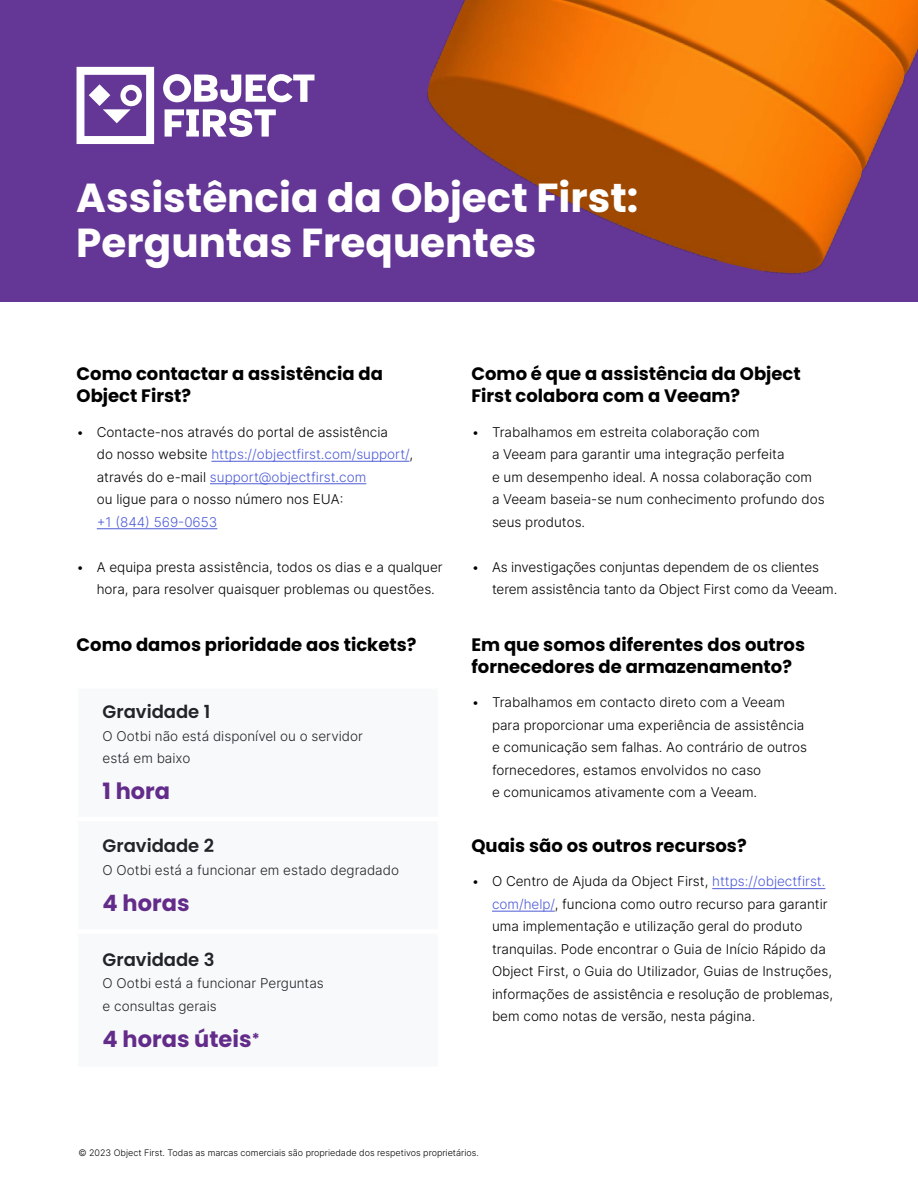
<style>
.page{position:relative;width:918px;height:1188px;background:#fff}
.page>*{position:absolute;margin:0;border:0;box-sizing:border-box;transform-origin:0 0}
.t1{font:700 40.5px/45px "Poppins";color:#fff}
.t2{font:700 22.5px "Poppins";color:#632c8a}
.t3{font:700 18px/22.5px "Poppins";color:#000}
.t4{font:600 18px "Poppins";color:#212529}
.t5{font:300 13.5px/22.5px "Inter";color:#000}
.t6{font:300 13.5px/22.5px "Inter";color:#212529}
.t7{font:300 13.5px "Inter";color:#4f5cd6}
.t8{font:300 9px "Inter";color:#000101}
.s1{color:#4f5cd6}
.s2{font-size:15px}
</style>
<div class="page">
<div style="left:0;top:0;width:918px;height:302px;background:#643695"></div>
<img style="left:426px;top:0;width:492px;height:274px">
<hr style="left:211px;top:461px;width:198px;height:1px;background:#4f5cd6">
<hr style="left:210px;top:483px;width:156px;height:1px;background:#4f5cd6">
<hr style="left:97px;top:528px;width:120px;height:1px;background:#4f5cd6">
<hr style="left:712px;top:888px;width:113px;height:1px;background:#4f5cd6">
<hr style="left:492px;top:911px;width:63px;height:1px;background:#4f5cd6">
<svg style="left:163px;top:74px;width:152px;height:28px"></svg>
<svg style="left:165px;top:109px;width:111px;height:28px"></svg>
<svg style="left:77px;top:67px;width:77px;height:77px"></svg>
<h1 class="t1" style="left:76px;top:176px;width:564px">Assistência da Object First:<br>Perguntas Frequentes</h1>
<h3 class="t3" style="left:77px;top:362px;width:308px">Como contactar a assistência da<br>Object First?</h3>
<p class="t5" style="left:97px;top:420px;width:318px;text-indent:-20px">• Contacte-nos através do portal de assistência<br>do nosso website <span class="s1">https://objectfirst.com/support/</span>, através do e-mail <span class="s1">support@objectfirst.com<br></span>ou ligue para o nosso número nos EUA:</p>
<p class="t7" style="left:97px;top:512px;width:122px">+1 (844) 569-0653</p>
<p class="t5" style="left:97px;top:555px;width:347px;text-indent:-20px">• A equipa presta assistência, todos os dias e a qualquer hora, para resolver quaisquer problemas ou questões.</p>
<h3 class="t3" style="left:77px;top:634px;width:341px">Como damos prioridade aos tickets?</h3>
<h3 class="t4" style="left:103px;top:702px;width:109px">Gravidade 1</h3>
<p class="t6" style="left:103px;top:724px;width:262px">O Ootbi não está disponível ou o servidor está em baixo</p>
<h2 class="t2" style="left:103px;top:779px;width:69px">1 hora</h2>
<h3 class="t4" style="left:103px;top:836px;width:113px">Gravidade 2</h3>
<p class="t6" style="left:103px;top:858px;width:298px">O Ootbi está a funcionar em estado degradado</p>
<h2 class="t2" style="left:103px;top:890px;width:88px">4 horas</h2>
<h3 class="t4" style="left:103px;top:949px;width:113px">Gravidade 3</h3>
<p class="t6" style="left:103px;top:972px;width:223px">O Ootbi está a funcionar Perguntas e consultas gerais</p>
<h2 class="t2" style="left:103px;top:1026px;width:159px">4 horas úteis<span class="s2">*</span></h2>
<h3 class="t3" style="left:471px;top:362px;width:331px">Como é que a assistência da Object<br>First colabora com a Veeam?</h3>
<p class="t5" style="left:492px;top:420px;width:334px;text-indent:-20px">• Trabalhamos em estreita colaboração com<br>a Veeam para garantir uma integração perfeita<br>e um desempenho ideal. A nossa colaboração com<br>a Veeam baseia-se num conhecimento profundo dos seus produtos.</p>
<p class="t5" style="left:492px;top:555px;width:347px;text-indent:-20px">• As investigações conjuntas dependem de os clientes terem assistência tanto da Object First como da Veeam.</p>
<h3 class="t3" style="left:471px;top:633px;width:335px">Em que somos diferentes dos outros fornecedores de armazenamento?</h3>
<p class="t5" style="left:492px;top:691px;width:317px;text-indent:-20px">• Trabalhamos em contacto direto com a Veeam para proporcionar uma experiência de assistência e comunicação sem falhas. Ao contrário de outros fornecedores, estamos envolvidos no caso<br>e comunicamos ativamente com a Veeam.</p>
<h3 class="t3" style="left:471px;top:835px;width:277px">Quais são os outros recursos?</h3>
<p class="t5" style="left:492px;top:870px;width:343px;text-indent:-20px">• O Centro de Ajuda da Object First, <span class="s1">https://objectfirst. com/help/</span>, funciona como outro recurso para garantir uma implementação e utilização geral do produto tranquilas. Pode encontrar o Guia de Início Rápido da Object First, o Guia do Utilizador, Guias de Instruções, informações de assistência e resolução de problemas, bem como notas de versão, nesta página.</p>
<p class="t8" style="left:78px;top:1146px;width:402px">© 2023 Object First. Todas as marcas comerciais são propriedade dos respetivos proprietários.</p>
</div>
